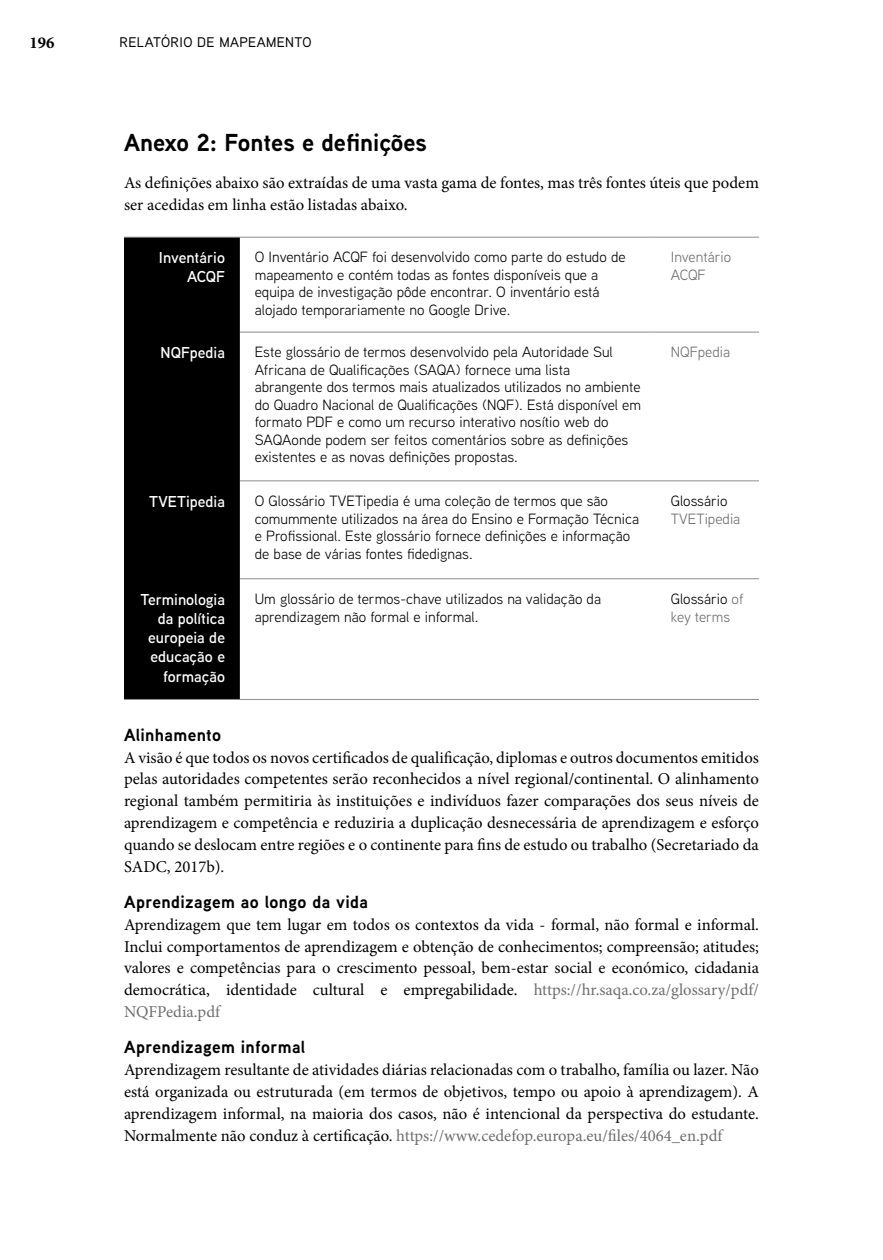
<style>
.page{position:relative;width:883px;height:1260px;background:#fff}
.page>*{position:absolute;margin:0;border:0;box-sizing:border-box;transform-origin:0 0}
.t1{font:700 24.5px "Aaux Next";color:#000}
.t2{font:700 17.5px "Aaux Next";letter-spacing:.02em;color:#000}
.t3{font:16.62px/21.9px "Minion Pro";color:#000;text-align:justify}
.t4{font:700 16.62px "Minion Pro";color:#000}
.t5{font:600 15.75px/19.2px "Aaux Next";color:#fff;text-align:right}
.t6{font:14.88px/17.5px "Aaux Next";color:#000}
.t7{font:14.88px/17.5px "Aaux Next";color:#6d6e71}
.t8{font:500 14px "Aaux Next";letter-spacing:.03em;color:#000}
.s1{color:#000}
.s2{color:#6d6e71}
</style>
<div class="page">
<div style="left:124px;top:238px;width:116px;height:461px;background:#000"></div>
<svg style="left:240px;top:331px;width:519px;height:249px"></svg>
<hr style="left:240px;top:332px;width:416px;height:1px;background:#8a8c8e">
<hr style="left:656px;top:332px;width:103px;height:1px;background:#8a8c8e">
<hr style="left:240px;top:237px;width:416px;height:1px;background:#8a8c8e">
<hr style="left:656px;top:237px;width:103px;height:1px;background:#8a8c8e">
<hr style="left:240px;top:480px;width:416px;height:1px;background:#8a8c8e">
<hr style="left:240px;top:699px;width:416px;height:1px;background:#8a8c8e">
<hr style="left:656px;top:699px;width:103px;height:1px;background:#8a8c8e">
<hr style="left:656px;top:480px;width:103px;height:1px;background:#8a8c8e">
<hr style="left:124px;top:237px;width:116px;height:1px;background:#8a8c8e">
<hr style="left:240px;top:578px;width:416px;height:1px;background:#8a8c8e">
<hr style="left:124px;top:699px;width:116px;height:1px;background:#8a8c8e">
<hr style="left:656px;top:578px;width:103px;height:1px;background:#8a8c8e">
<p class="t4" style="left:29px;top:31px;width:26px">196</p>
<p class="t8" style="left:120px;top:33px;width:193px">RELATÓRIO DE MAPEAMENTO</p>
<h1 class="t1" style="left:124px;top:125px;width:304px">Anexo 2: Fontes e definições</h1>
<p class="t3" style="left:124px;top:172px;width:636px">As definições abaixo são extraídas de uma vasta gama de fontes, mas três fontes úteis que podem ser acedidas em linha estão listadas abaixo.</p>
<p class="t5" style="left:159px;top:248px;width:68px">Inventário<br>ACQF</p>
<p class="t6" style="left:255px;top:248px;width:372px">O Inventário ACQF foi desenvolvido como parte do estudo de mapeamento e contém todas as fontes disponíveis que a equipa de investigação pôde encontrar. O inventário está alojado temporariamente no Google Drive.</p>
<p class="t7" style="left:671px;top:248px;width:62px">Inventário<br>ACQF</p>
<p class="t5" style="left:161px;top:342px;width:66px">NQFpedia</p>
<p class="t6" style="left:255px;top:343px;width:388px">Este glossário de termos desenvolvido pela Autoridade Sul Africana de Qualificações (SAQA) fornece uma lista abrangente dos termos mais atualizados utilizados no ambiente do Quadro Nacional de Qualificações (NQF). Está disponível em formato PDF e como um recurso interativo nosítio web do SAQAonde podem ser feitos comentários sobre as definições existentes e as novas definições propostas.</p>
<p class="t7" style="left:671px;top:343px;width:61px">NQFpedia</p>
<p class="t5" style="left:149px;top:491px;width:77px">TVETipedia</p>
<p class="t6" style="left:255px;top:492px;width:386px">O Glossário TVETipedia é uma coleção de termos que são comummente utilizados na área do Ensino e Formação Técnica e Profissional. Este glossário fornece definições e informação de base de várias fontes fidedignas.</p>
<p class="t6" style="left:671px;top:492px;width:58px">Glossário</p>
<p class="t7" style="left:671px;top:509px;width:71px">TVETipedia</p>
<p class="t5" style="left:140px;top:589px;width:86px">Terminologia da política europeia de educação e formação</p>
<p class="t6" style="left:255px;top:590px;width:348px">Um glossário de termos-chave utilizados na validação da aprendizagem não formal e informal.</p>
<p class="t7" style="left:671px;top:590px;width:74px"><span class="s1">Glossário</span> of key terms</p>
<p class="t2" style="left:124px;top:722px;width:99px">Alinhamento</p>
<p class="t3" style="left:124px;top:746px;width:637px">A visão é que todos os novos certificados de qualificação, diplomas e outros documentos emitidos pelas autoridades competentes serão reconhecidos a nível regional/continental. O alinhamento regional também permitiria às instituições e indivíduos fazer comparações dos seus níveis de aprendizagem e competência e reduziria a duplicação desnecessária de aprendizagem e esforço quando se deslocam entre regiões e o continente para fins de estudo ou trabalho (Secretariado da SADC, 2017b).</p>
<p class="t2" style="left:124px;top:889px;width:246px">Aprendizagem ao longo da vida</p>
<p class="t3" style="left:124px;top:914px;width:637px">Aprendizagem que tem lugar em todos os contextos da vida - formal, não formal e informal.<br>Inclui comportamentos de aprendizagem e obtenção de conhecimentos; compreensão; atitudes; valores e competências para o crescimento pessoal, bem-estar social e económico, cidadania democrática, identidade cultural e empregabilidade. <span class="s2">https://hr.saqa.co.za/glossary/pdf/ NQFPedia.pdf</span></p>
<p class="t2" style="left:124px;top:1035px;width:183px">Aprendizagem informal</p>
<p class="t3" style="left:124px;top:1059px;width:637px">Aprendizagem resultante de atividades diárias relacionadas com o trabalho, família ou lazer. Não está organizada ou estruturada (em termos de objetivos, tempo ou apoio à aprendizagem). A aprendizagem informal, na maioria dos casos, não é intencional da perspectiva do estudante.<br>Normalmente não conduz à certificação. <span class="s2">https://www.cedefop.europa.eu/files/4064_en.pdf</span></p>
</div>
